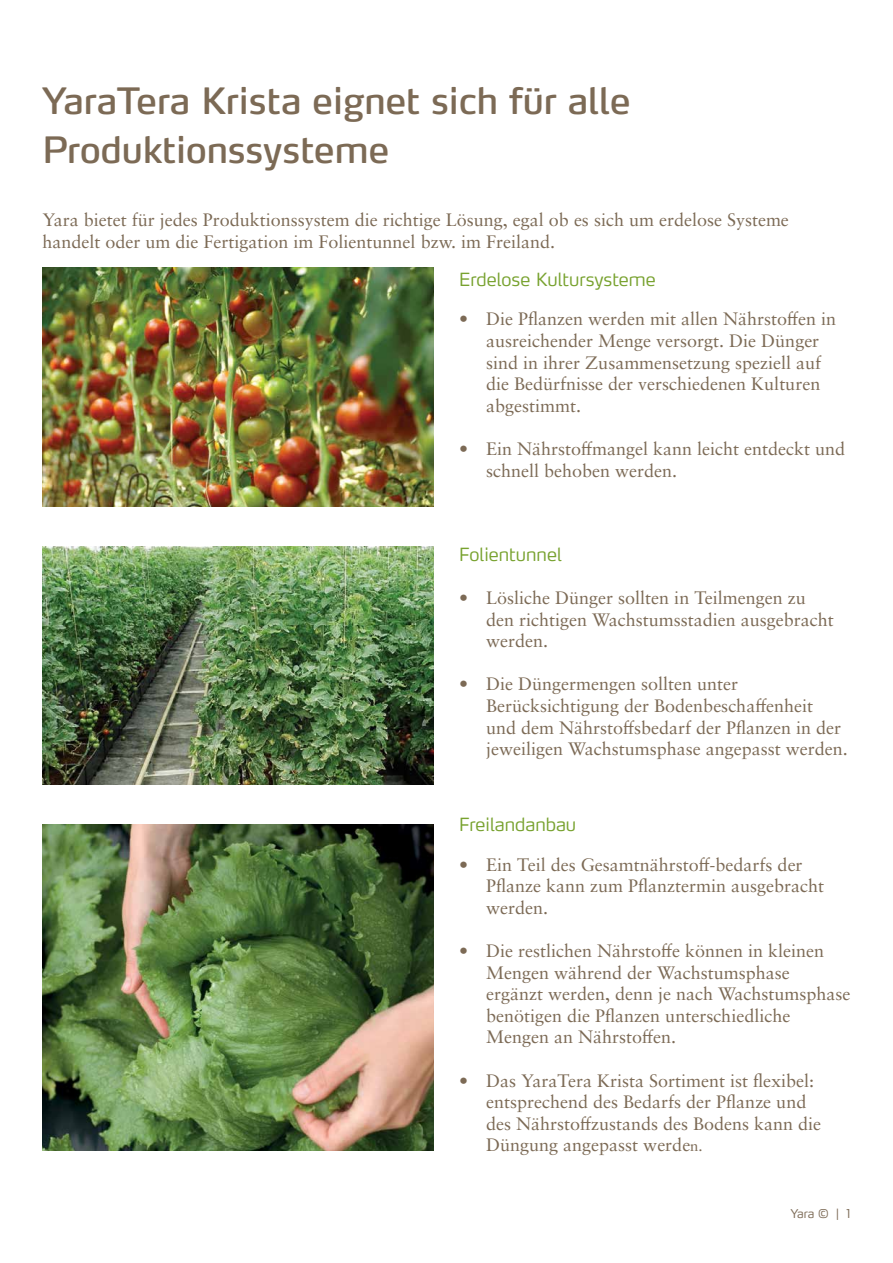
<style>
.page{position:relative;width:893px;height:1263px;background:#fff}
.page>*{position:absolute;margin:0;border:0;box-sizing:border-box;transform-origin:0 0}
.t1{font:36px/49.5px "Yara Max LF";color:#7c6a55}
.t2{font:18px/21.6px "Sabon LT Pro";color:#7c6a55}
.t3{font:300 18px "Yara Max LF";color:#78a22f}
.t4{font:300 12px "Yara Max LF";color:#7c6a55}
.s1{font-size:15px}
</style>
<div class="page">
<img style="left:43px;top:268px;width:391px;height:238px">
<img style="left:43px;top:546px;width:391px;height:238px">
<img style="left:43px;top:825px;width:391px;height:326px">
<h1 class="t1" style="left:43px;top:75px;width:590px">YaraTera Krista eignet sich für alle<br>Produktionssysteme</h1>
<p class="t2" style="left:43px;top:209px;width:748px">Yara bietet für jedes Produktionssystem die richtige Lösung, egal ob es sich um erdelose Systeme handelt oder um die Fertigation im Folientunnel bzw. im Freiland.</p>
<p class="t3" style="left:459px;top:268px;width:198px">Erdelose Kultursysteme</p>
<p class="t2" style="left:486px;top:308px;width:351px;text-indent:-27px">• Die Pflanzen werden mit allen Nährstoffen in ausreichender Menge versorgt. Die Dünger sind in ihrer Zusammensetzung speziell auf die Bedürfnisse der verschiedenen Kulturen abgestimmt.</p>
<p class="t2" style="left:486px;top:437px;width:360px;text-indent:-27px">• Ein Nährstoffmangel kann leicht entdeckt und schnell behoben werden.</p>
<p class="t3" style="left:459px;top:543px;width:104px">Folientunnel</p>
<p class="t2" style="left:486px;top:586px;width:349px;text-indent:-27px">• Lösliche Dünger sollten in Teilmengen zu den richtigen Wachstumsstadien ausgebracht werden.</p>
<p class="t2" style="left:486px;top:673px;width:363px;text-indent:-27px">• Die Düngermengen sollten unter Berücksichtigung der Bodenbeschaffenheit und dem Nährstoffsbedarf der Pflanzen in der jeweiligen Wachstumsphase angepasst werden.</p>
<p class="t3" style="left:459px;top:813px;width:118px">Freilandanbau</p>
<p class="t2" style="left:486px;top:853px;width:340px;text-indent:-27px">• Ein Teil des Gesamtnährstoff-bedarfs der<br>Pflanze kann zum Pflanztermin ausgebracht werden.</p>
<p class="t2" style="left:486px;top:939px;width:366px;text-indent:-27px">• Die restlichen Nährstoffe können in kleinen Mengen während der Wachstumsphase ergänzt werden, denn je nach Wachstumsphase benötigen die Pflanzen unterschiedliche Mengen an Nährstoffen.</p>
<p class="t2" style="left:486px;top:1069px;width:336px;text-indent:-27px">• Das YaraTera Krista Sortiment ist flexibel: entsprechend des Bedarfs der Pflanze und des Nährstoffzustands des Bodens kann die Düngung angepasst werde<span class="s1">n.</span></p>
<p class="t4" style="left:791px;top:1206px;width:61px">Yara © | 1</p>
</div>
